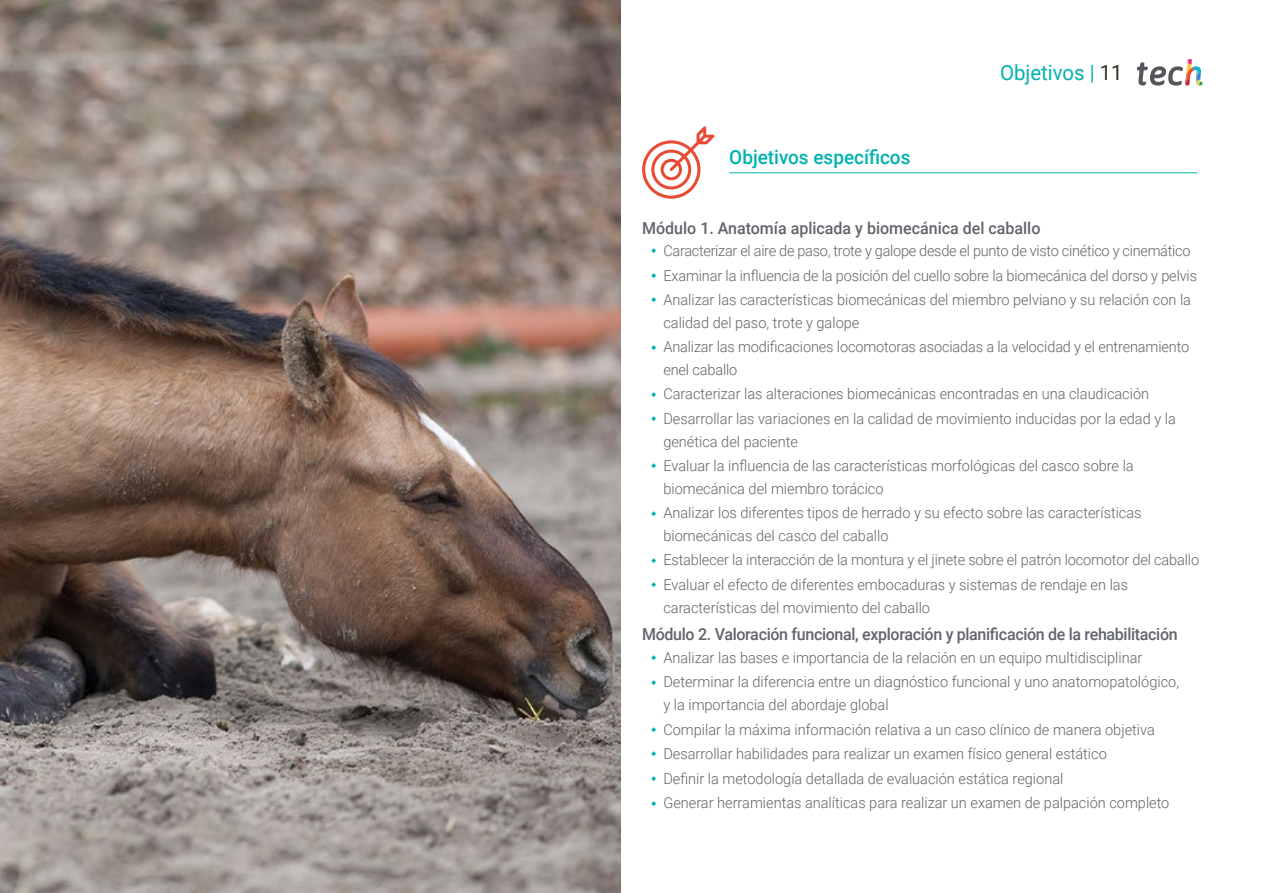
<style>
.page{position:relative;width:1263px;height:893px;background:#fff}
.page>*{position:absolute;margin:0;border:0;box-sizing:border-box;transform-origin:0 0}
.t1{font:21px "Roboto";color:#00b2af}
.t2{font:500 19.5px "Roboto";color:#00b2af}
.t3{font:500 16.5px "Roboto";letter-spacing:-.02em;color:#61646a}
.t4{font:500 16.5px "Roboto";color:#61646a}
.t5{font:300 15px/24.6px "Roboto";color:#61646a}
.s1{color:#312e20}
</style>
<div class="page">
<hr style="left:729px;top:172px;width:468px;height:1px;background:#00b2af">
<svg style="left:642px;top:126px;width:72px;height:73px"></svg>
<img style="left:0;top:0;width:621px;height:893px">
<svg style="left:1137px;top:59px;width:65px;height:27px"></svg>
<h2 class="t2" style="left:729px;top:144px;width:183px">Objetivos específicos</h2>
<h1 class="t1" style="left:1000px;top:57px;width:124px">Objetivos | <span class="s1">11</span></h1>
<p class="t4" style="left:642px;top:216px;width:400px">Módulo 1. Anatomía aplicada y biomecánica del caballo</p>
<p class="t5" style="left:663px;top:238px;width:535px">Caracterizar el aire de paso, trote y galope desde el punto de visto cinético y cinemático<br>Examinar la influencia de la posición del cuello sobre la biomecánica del dorso y pelvis<br>Analizar las características biomecánicas del miembro pelviano y su relación con la</p>
<p class="t5" style="left:663px;top:309px;width:527px">calidad del paso, trote y galope<br>Analizar las modificaciones locomotoras asociadas a la velocidad y el entrenamiento</p>
<p class="t5" style="left:663px;top:357px;width:514px">enel caballo<br>Caracterizar las alteraciones biomecánicas encontradas en una claudicación<br>Desarrollar las variaciones en la calidad de movimiento inducidas por la edad y la</p>
<p class="t5" style="left:663px;top:428px;width:472px">genética del paciente<br>Evaluar la influencia de las características morfológicas del casco sobre la</p>
<p class="t5" style="left:663px;top:475px;width:480px">biomecánica del miembro torácico<br>Analizar los diferentes tipos de herrado y su efecto sobre las características</p>
<p class="t5" style="left:663px;top:523px;width:537px">biomecánicas del casco del caballo<br>Establecer la interacción de la montura y el jinete sobre el patrón locomotor del caballo<br>Evaluar el efecto de diferentes embocaduras y sistemas de rendaje en las</p>
<p class="t5" style="left:663px;top:594px;width:268px">características del movimiento del caballo</p>
<p class="t3" style="left:642px;top:623px;width:537px">Módulo 2. Valoración funcional, exploración y planificación de la rehabilitación</p>
<p class="t5" style="left:663px;top:645px;width:517px">Analizar las bases e importancia de la relación en un equipo multidisciplinar<br>Determinar la diferencia entre un diagnóstico funcional y uno anatomopatológico,</p>
<p class="t5" style="left:663px;top:692px;width:508px">y la importancia del abordaje global<br>Compilar la máxima información relativa a un caso clínico de manera objetiva Desarrollar habilidades para realizar un examen físico general estático<br>Definir la metodología detallada de evaluación estática regional<br>Generar herramientas analíticas para realizar un examen de palpación completo</p>
</div>
